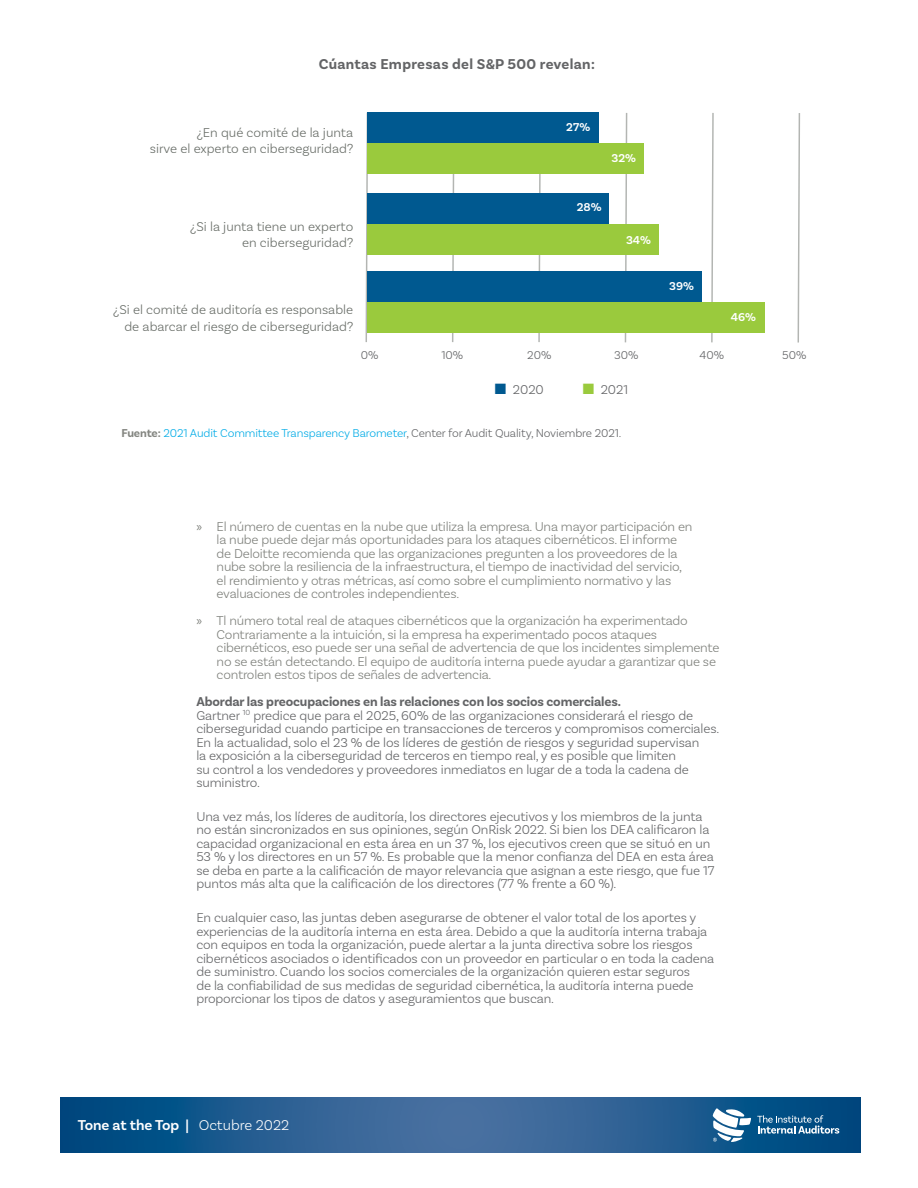
<style>
.page{position:relative;width:918px;height:1188px;background:#fff}
.page>*{position:absolute;margin:0;border:0;box-sizing:border-box;transform-origin:0 0}
.t1{font:700 15px "Basic Sans";letter-spacing:.02em;color:#636466}
.t2{font:italic 15px "Trade Gothic LT Std";color:#fff}
.t3{font:600 15px "Basic Sans";color:#fff}
.t4{font:300 15px "Basic Sans";color:#fff}
.t5{font:300 13.5px/13.5px "Basic Sans";letter-spacing:-.01em;color:#636466}
.t6{font:300 13.5px/13.5px "Basic Sans";letter-spacing:-.015em;color:#7e807b}
.t7{font:300 13.5px/16.5px "Basic Sans";color:#676c66;text-align:right}
.t8{font:300 12px "Basic Sans";letter-spacing:-.01em;color:#00abe6}
.t9{font:600 12px "Basic Sans";color:#fff}
.t10{font:300 12px "Basic Sans";color:#636466}
.s1{color:#005990}
.s2{color:#9aca3d}
.s3{font-weight:700;color:#848681}
.s4{color:#636466}
.s5{font-family:"Myriad Pro";font-weight:400}
.s6{font-weight:700}
</style>
<div class="page">
<svg style="left:365px;top:112px;width:3px;height:230px"></svg>
<svg style="left:452px;top:174px;width:3px;height:168px"></svg>
<svg style="left:538px;top:174px;width:3px;height:168px"></svg>
<svg style="left:624px;top:113px;width:4px;height:230px"></svg>
<svg style="left:711px;top:113px;width:3px;height:230px"></svg>
<svg style="left:797px;top:113px;width:3px;height:230px"></svg>
<svg style="left:60px;top:1097px;width:801px;height:56px;background:#245d91"></svg>
<svg style="left:713px;top:1108px;width:38px;height:34px"></svg>
<svg style="left:757px;top:1115px;width:82px;height:19px;background:#427ba3"></svg>
<div style="left:367px;top:112px;width:231px;height:31px;background:#005990"></div>
<div style="left:367px;top:193px;width:242px;height:31px;background:#005990"></div>
<div style="left:367px;top:271px;width:335px;height:31px;background:#005990"></div>
<div style="left:367px;top:143px;width:276px;height:31px;background:#9aca3d"></div>
<div style="left:367px;top:224px;width:291px;height:31px;background:#9aca3d"></div>
<div style="left:367px;top:302px;width:397px;height:31px;background:#9aca3d"></div>
<p class="t1" style="left:319px;top:55px;width:278px">Cúantas Empresas del S&amp;P 500 revelan:</p>
<p class="t7" style="left:150px;top:124px;width:205px">¿En qué comité de la junta<br>sirve el experto en ciberseguridad?</p>
<p class="t7" style="left:190px;top:218px;width:164px">¿Si la junta tiene un experto en ciberseguridad?</p>
<p class="t7" style="left:113px;top:301px;width:241px">¿Si el comité de auditoría es responsable de abarcar el riesgo de ciberseguridad?</p>
<p class="t9" style="left:566px;top:120px;width:25px">27%</p>
<p class="t9" style="left:612px;top:151px;width:26px">32%</p>
<p class="t9" style="left:577px;top:200px;width:26px">28%</p>
<p class="t9" style="left:626px;top:233px;width:26px">34%</p>
<p class="t9" style="left:669px;top:279px;width:26px">39%</p>
<p class="t9" style="left:731px;top:310px;width:27px">46%</p>
<p class="t10" style="left:361px;top:348px;width:19px">0%</p>
<p class="t10" style="left:441px;top:348px;width:23px">10%</p>
<p class="t10" style="left:527px;top:348px;width:26px">20%</p>
<p class="t10" style="left:614px;top:348px;width:26px">30%</p>
<p class="t10" style="left:700px;top:348px;width:26px">40%</p>
<p class="t10" style="left:782px;top:348px;width:26px">50%</p>
<p class="t5" style="left:495px;top:382px;width:51px"><span class="s1">■</span> 2020</p>
<p class="t5" style="left:583px;top:382px;width:47px"><span class="s2">■</span> 2021</p>
<p class="t8" style="left:121px;top:426px;width:501px"><span class="s3">Fuente:</span> 2021 Audit Committee Transparency Barometer<span class="s4">, Center for Audit Quality, Noviembre 2021.</span></p>
<p class="t6" style="left:217px;top:519px;width:477px;text-indent:-20px"><span class="s5">»</span> El número de cuentas en la nube que utiliza la empresa. Una mayor participación en la nube puede dejar más oportunidades para los ataques cibernéticos. El informe de Deloitte recomienda que las organizaciones pregunten a los proveedores de la nube sobre la resiliencia de la infraestructura, el tiempo de inactividad del servicio, el rendimiento y otras métricas, así como sobre el cumplimiento normativo y las evaluaciones de controles independientes.</p>
<p class="t6" style="left:217px;top:614px;width:504px;text-indent:-20px"><span class="s5">»</span> Tl número total real de ataques cibernéticos que la organización ha experimentado Contrariamente a la intuición, si la empresa ha experimentado pocos ataques cibernéticos, eso puede ser una señal de advertencia de que los incidentes simplemente no se están detectando. El equipo de auditoría interna puede ayudar a garantizar que se controlen estos tipos de señales de advertencia.</p>
<p class="t5" style="left:196px;top:695px;width:524px"><span class="s6">Abordar las preocupaciones en las relaciones con los socios comerciales.<br></span>Gartner <sup>10</sup> predice que para el 2025, 60% de las organizaciones considerará el riesgo de ciberseguridad cuando participe en transacciones de terceros y compromisos comerciales.<br>En la actualidad, solo el 23 % de los líderes de gestión de riesgos y seguridad supervisan<br>la exposición a la ciberseguridad de terceros en tiempo real, y es posible que limiten<br>su control a los vendedores y proveedores inmediatos en lugar de a toda la cadena de suministro.</p>
<p class="t5" style="left:196px;top:809px;width:519px">Una vez más, los líderes de auditoría, los directores ejecutivos y los miembros de la junta no están sincronizados en sus opiniones, según OnRisk 2022. Si bien los DEA calificaron la capacidad organizacional en esta área en un 37 %, los ejecutivos creen que se situó en un 53 % y los directores en un 57 %. Es probable que la menor confianza del DEA en esta área se deba en parte a la calificación de mayor relevancia que asignan a este riesgo, que fue 17 puntos más alta que la calificación de los directores (77 % frente a 60 %).</p>
<p class="t5" style="left:196px;top:911px;width:520px">En cualquier caso, las juntas deben asegurarse de obtener el valor total de los aportes y experiencias de la auditoría interna en esta área. Debido a que la auditoría interna trabaja con equipos en toda la organización, puede alertar a la junta directiva sobre los riesgos cibernéticos asociados o identificados con un proveedor en particular o en toda la cadena de suministro. Cuando los socios comerciales de la organización quieren estar seguros<br>de la confiabilidad de sus medidas de seguridad cibernética, la auditoría interna puede proporcionar los tipos de datos y aseguramientos que buscan.</p>
<p class="t3" style="left:78px;top:1116px;width:113px">Tone at the Top |</p>
<p class="t4" style="left:199px;top:1116px;width:92px">Octubre 2022</p>
<p class="t2" style="left:110px;top:1119px;width:243px">Tone at the Top | December 2021</p>
</div>
